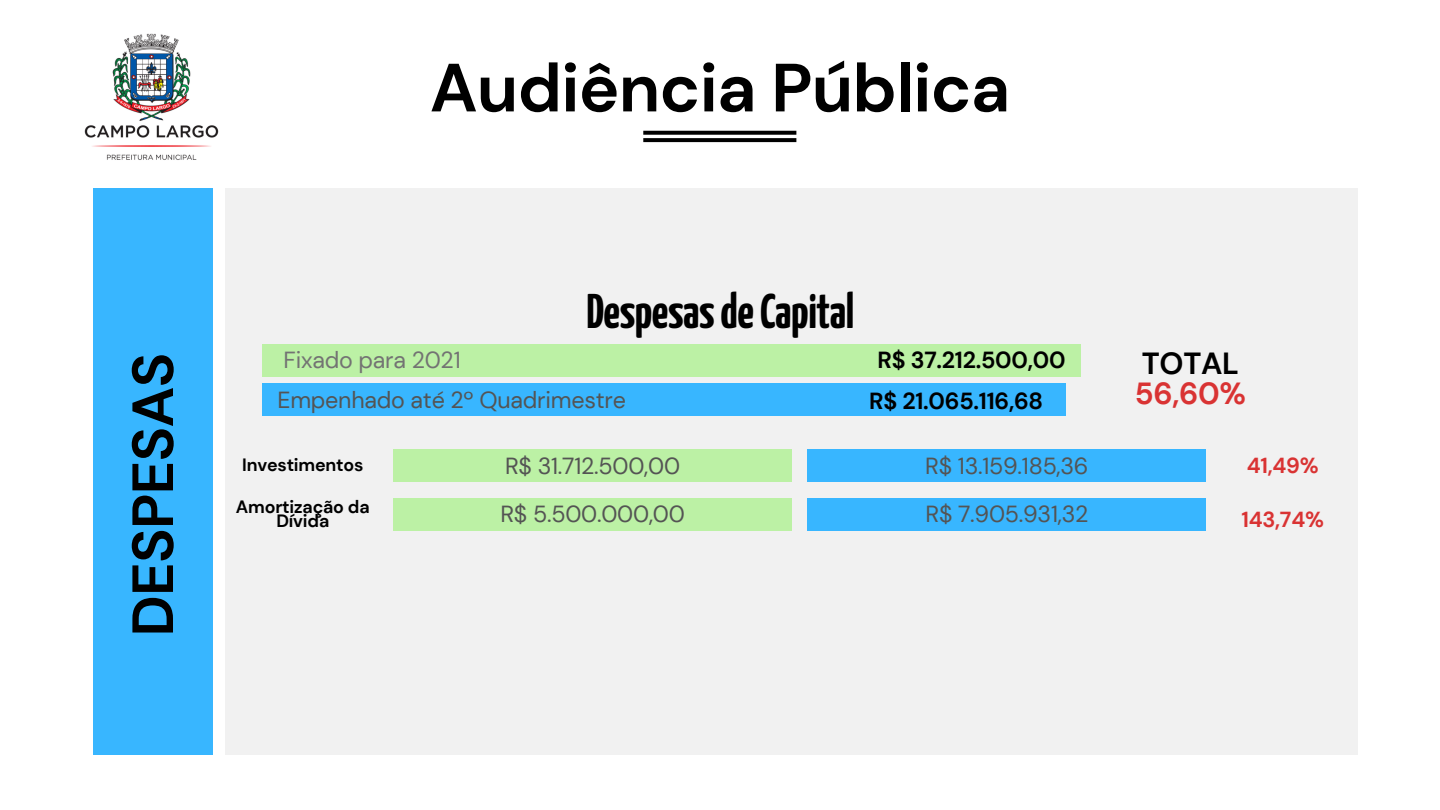
<style>
.page{position:relative;width:1440px;height:810px;background:#fff}
.page>*{position:absolute;margin:0;border:0;box-sizing:border-box;transform-origin:0 0}
.t1{font:700 68.1px "DM Sans";letter-spacing:-.01em;color:#000}
.t2{font:700 58px "DM Sans";letter-spacing:-.01em;color:#000}
.t3{font:700 48.5px "Yanone Kaffeesatz";letter-spacing:-.01em;color:#000}
.t4{font:700 30.5px "DM Sans";color:#d93333}
.t5{font:700 30.5px "DM Sans";letter-spacing:-.01em;color:#000}
.t6{font:23.2px "DM Sans";letter-spacing:-.01em;color:#545454}
.t7{font:700 23.2px "DM Sans";letter-spacing:-.01em;color:#000}
.t8{font:23.2px "DM Sans";letter-spacing:-.01em;color:#737373}
.t9{font:700 21.7px "DM Sans";letter-spacing:-.01em;color:#d93333}
.t10{font:700 17.8px/13.9px "DM Sans";letter-spacing:-.01em;color:#000;text-align:center}
</style>
<div class="page">
<div style="left:94px;top:188px;width:119px;height:567px;background:#38b6ff"></div>
<img style="left:84px;top:33px;width:135px;height:127px">
<svg style="left:643px;top:131px;width:153px;height:11px"></svg>
<div style="left:225px;top:188px;width:1133px;height:567px;background:#f1f1f1"></div>
<div style="left:263px;top:344px;width:818px;height:33px;background:#bcf1a5"></div>
<div style="left:263px;top:383px;width:803px;height:33px;background:#38b6ff"></div>
<div style="left:808px;top:449px;width:398px;height:33px;background:#38b6ff"></div>
<div style="left:394px;top:449px;width:398px;height:33px;background:#bcf1a5"></div>
<div style="left:808px;top:498px;width:398px;height:33px;background:#38b6ff"></div>
<div style="left:394px;top:498px;width:398px;height:33px;background:#bcf1a5"></div>
<p class="t1" style="left:430px;top:44px;width:582px">Audiência Pública</p>
<p class="t2" style="left:115px;top:636px;width:285px;rotate:-90deg">DESPESAS</p>
<p class="t3" style="left:586px;top:292px;width:270px">DespesasdeCapital</p>
<p class="t8" style="left:284px;top:345px;width:179px">Fixado para 2021</p>
<p class="t6" style="left:278px;top:385px;width:350px">Empenhado até 2º Quadrimestre</p>
<p class="t10" style="left:242px;top:458px;width:123px">Investimentos</p>
<p class="t10" style="left:236px;top:500px;width:135px">Amortização da<br>Dívida</p>
<p class="t6" style="left:505px;top:451px;width:177px">R$ 31.712.500,00</p>
<p class="t6" style="left:500px;top:499px;width:186px">R$ 5.500.000,00</p>
<p class="t7" style="left:878px;top:345px;width:190px">R$ 37.212.500,00</p>
<p class="t7" style="left:869px;top:386px;width:175px">R$ 21.065.116,68</p>
<p class="t6" style="left:925px;top:451px;width:165px">R$ 13.159.185,36</p>
<p class="t6" style="left:925px;top:499px;width:164px">R$ 7.905.931,32</p>
<p class="t5" style="left:1142px;top:344px;width:99px">TOTAL</p>
<p class="t4" style="left:1135px;top:374px;width:113px">56,60%</p>
<p class="t9" style="left:1247px;top:452px;width:74px">41,49%</p>
<p class="t9" style="left:1241px;top:505px;width:84px">143,74%</p>
</div>
